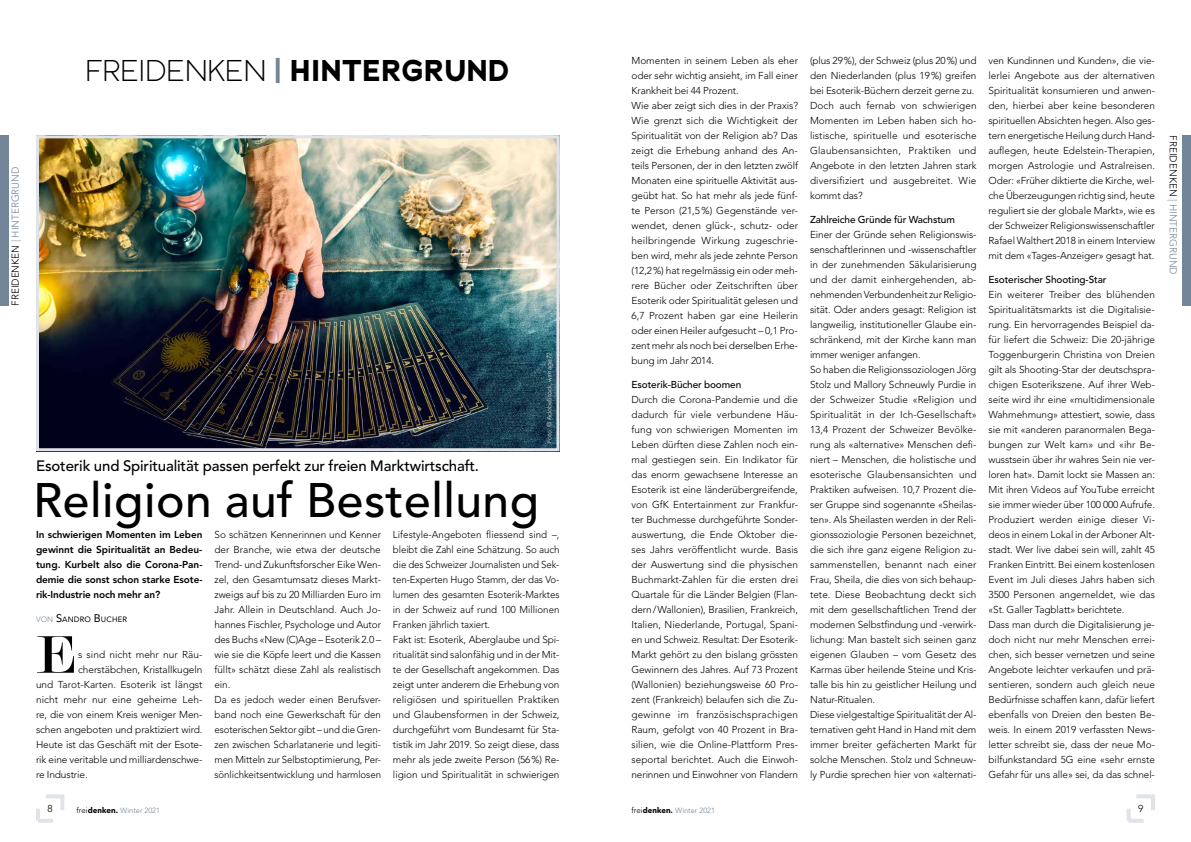
<style>
.page{position:relative;width:1191px;height:842px;background:#fff}
.page>*{position:absolute;margin:0;border:0;box-sizing:border-box;transform-origin:0 0}
.t1{font:56.5px "Modern";color:#000}
.t2{font:500 48px "Avenir LT Std";letter-spacing:.01em;color:#000}
.t3{font:700 30px "Adrianna";letter-spacing:.015em;color:#000}
.t4{font:500 15px "Avenir LT Std";letter-spacing:-.01em;color:#000}
.t5{font:300 10px/15px "Avenir LT Std";letter-spacing:-.005em;color:#000}
.t6{font:800 10px/15px "Avenir LT Std";letter-spacing:-.01em;color:#000;text-align:justify}
.t7{font:500 10px "Avenir LT Std";letter-spacing:-.01em;color:#000}
.t8{font:300 10px "Avenir LT Std";color:#738598}
.t9{font:7.7px "Avenir LT Std";letter-spacing:.015em;color:#000}
.t10{font:300 7.5px "Avenir LT Std";color:#738598}
.t11{font:6.5px "Avenir LT Std";letter-spacing:-.01em;color:#cfd0d0}
.s1{color:#000}
.s2{font-weight:300}
.s3{color:#738598}
.s4{font-weight:300;color:#738598}
.s5{font-size:11px}
.s6{font-size:8px;color:#000}
.s7{font-weight:900;font-size:8px;color:#000}
</style>
<div class="page">
<img style="left:40px;top:139px;width:515px;height:308px">
<div style="left:36px;top:135px;width:523px;height:316px;border:3px solid #e0e3e9"></div>
<div style="left:1126px;top:794px;width:29px;height:29px;border:4px dashed #e0e3e9"></div>
<div style="left:1182px;top:135px;width:9px;height:171px;background:#738598"></div>
<div style="left:36px;top:794px;width:28px;height:29px;border:4px dashed #e0e3e9"></div>
<div style="left:0;top:135px;width:9px;height:171px;background:#738598"></div>
<p class="t8" style="left:10px;top:306px;width:141px;rotate:-90deg"><span class="s1">FREIDENKEN</span> | HINTERGRUND</p>
<h3 class="t3" style="left:86px;top:51px;width:425px"><span class="s2">FREIDENKEN</span> <span class="s3">|</span> HINTERGRUND</h3>
<h3 class="t4" style="left:36px;top:457px;width:444px">Esoterik und Spiritualität passen perfekt zur freien Marktwirtschaft.</h3>
<p class="t11" style="left:545px;top:443px;width:93px;rotate:-90deg">Foto: © AdobeStock, wimage72</p>
<h2 class="t2" style="left:33px;top:472px;width:507px">Religion auf Bestellung</h2>
<p class="t5" style="left:214px;top:527px;width:168px">So schätzen Kennerinnen und Kenner der Branche, wie etwa der deutsche Trend- und Zukunftsforscher Eike Wen&shy;zel, den Gesamtumsatz dieses Markt&shy;zweigs auf bis zu 20 Milliarden Euro im Jahr. Allein in Deutschland. Auch Jo&shy;hannes Fischler, Psychologe und Autor des Buchs «New (C)Age – Esoterik 2.0 – wie sie die Köpfe leert und die Kassen füllt» schätzt diese Zahl als realistisch ein.<br>Da es jedoch weder einen Berufsver&shy;band noch eine Gewerkschaft für den esoterischen Sektor gibt – und die Gren&shy;zen zwischen Scharlatanerie und legiti&shy;men Mitteln zur Selbstoptimierung, Per&shy;sönlichkeitsentwicklung und harmlosen</p>
<p class="t5" style="left:393px;top:527px;width:168px">Lifestyle-Angeboten fliessend sind –, bleibt die Zahl eine Schätzung. So auch die des Schweizer Journalisten und Sek&shy;ten-Experten Hugo Stamm, der das Vo&shy;lumen des gesamten Esoterik-Marktes in der Schweiz auf rund 100 Millionen Franken jährlich taxiert.<br>Fakt ist: Esoterik, Aberglaube und Spi&shy;ritualität sind salonfähig und in der Mit&shy;te der Gesellschaft angekommen. Das zeigt unter anderem die Erhebung von religiösen und spirituellen Praktiken und Glaubensformen in der Schweiz, durchgeführt vom Bundesamt für Sta&shy;tistik im Jahr 2019. So zeigt diese, dass mehr als jede zweite Person (56%) Re&shy;ligion und Spiritualität in schwierigen</p>
<p class="t6" style="left:36px;top:527px;width:168px">In schwierigen Momenten im Leben gewinnt die Spiritualität an Bedeu&shy;tung. Kurbelt also die Corona-Pan&shy;demie die sonst schon starke Esote&shy;rik-Industrie noch mehr an?</p>
<p class="t9" style="left:36px;top:615px;width:93px"><span class="s4">VON</span> <span class="s5">S</span>ANDRO <span class="s5">B</span>UCHER</p>
<h1 class="t1" style="left:36px;top:627px;width:41px">E</h1>
<p class="t5" style="left:78px;top:647px;width:126px">s sind nicht mehr nur Räu-</p>
<p class="t5" style="left:78px;top:662px;width:126px">cherstäbchen, Kristallkugeln</p>
<p class="t5" style="left:36px;top:677px;width:168px">und Tarot-Karten. Esoterik ist längst</p>
<p class="t5" style="left:36px;top:692px;width:168px">nicht mehr nur eine geheime Leh-</p>
<p class="t5" style="left:36px;top:707px;width:168px">re, die von einem Kreis weniger Men-</p>
<p class="t5" style="left:36px;top:722px;width:168px">schen angeboten und praktiziert wird.</p>
<p class="t5" style="left:36px;top:737px;width:168px">Heute ist das Geschäft mit der Esote-</p>
<p class="t5" style="left:36px;top:752px;width:168px">rik eine veritable und milliardenschwe-</p>
<p class="t5" style="left:36px;top:767px;width:53px">re Industrie.</p>
<p class="t5" style="left:631px;top:53px;width:168px">Momenten in seinem Leben als eher oder sehr wichtig ansieht, im Fall einer Krankheit bei 44 Prozent.<br>Wie aber zeigt sich dies in der Praxis?<br>Wie grenzt sich die Wichtigkeit der Spiritualität von der Religion ab? Das zeigt die Erhebung anhand des An&shy;teils Personen, der in den letzten zwölf Monaten eine spirituelle Aktivität aus&shy;geübt hat. So hat mehr als jede fünf&shy;te Person (21,5%) Gegenstände ver&shy;wendet, denen glück-, schutz- oder heilbringende Wirkung zugeschrie&shy;ben wird, mehr als jede zehnte Person (12,2%) hat regelmässig ein oder meh&shy;rere Bücher oder Zeitschriften über Esoterik oder Spiritualität gelesen und 6,7 Prozent haben gar eine Heilerin oder einen Heiler aufgesucht – 0,1 Pro&shy;zent mehr als noch bei derselben Erhe&shy;bung im Jahr 2014.</p>
<p class="t7" style="left:631px;top:378px;width:111px">Esoterik-Bücher boomen</p>
<p class="t5" style="left:631px;top:392px;width:168px;text-align:justify">Durch die Corona-Pandemie und die dadurch für viele verbundene Häu&shy;fung von schwierigen Momenten im Leben dürften diese Zahlen noch ein&shy;mal gestiegen sein. Ein Indikator für das enorm gewachsene Interesse an Esoterik ist eine länderübergreifende, von GfK Entertainment zur Frankfur&shy;ter Buchmesse durchgeführte Sonder&shy;auswertung, die Ende Oktober die&shy;ses Jahrs veröffentlicht wurde. Basis der Auswertung sind die physischen Buchmarkt-Zahlen für die ersten drei Quartale für die Länder Belgien (Flan&shy;dern/Wallonien), Brasilien, Frankreich, Italien, Niederlande, Portugal, Spani&shy;en und Schweiz. Resultat: Der Esoterik-Markt gehört zu den bislang grössten Gewinnern des Jahres. Auf 73 Prozent (Wallonien) beziehungsweise 60 Pro&shy;zent (Frankreich) belaufen sich die Zu&shy;gewinne im französischsprachigen Raum, gefolgt von 40 Prozent in Bra&shy;silien, wie die Online-Plattform Pres&shy;seportal berichtet. Auch die Einwoh&shy;nerinnen und Einwohner von Flandern</p>
<p class="t5" style="left:810px;top:53px;width:168px">(plus 29%), der Schweiz (plus 20%) und den Niederlanden (plus 19%) greifen bei Esoterik-Büchern derzeit gerne zu.<br>Doch auch fernab von schwierigen Momenten im Leben haben sich ho&shy;listische, spirituelle und esoterische Glaubensansichten, Praktiken und Angebote in den letzten Jahren stark diversifiziert und ausgebreitet. Wie kommt das?</p>
<p class="t7" style="left:810px;top:213px;width:146px">Zahlreiche Gründe für Wachstum</p>
<p class="t5" style="left:810px;top:227px;width:168px">Einer der Gründe sehen Religionswis&shy;senschaftlerinnen und -wissenschaftler in der zunehmenden Säkularisierung und der damit einhergehenden, ab&shy;nehmenden Verbundenheit zur Religio&shy;sität. Oder anders gesagt: Religion ist langweilig, institutioneller Glaube ein&shy;schränkend, mit der Kirche kann man immer weniger anfangen.<br>So haben die Religionssoziologen Jörg Stolz und Mallory Schneuwly Purdie in der Schweizer Studie «Religion und Spiritualität in der Ich-Gesellschaft» 13,4 Prozent der Schweizer Bevölke&shy;rung als «alternative» Menschen defi&shy;niert – Menschen, die holistische und esoterische Glaubensansichten und Praktiken aufweisen. 10,7 Prozent die&shy;ser Gruppe sind sogenannte «Sheilas&shy;ten». Als Sheilasten werden in der Reli&shy;gionssoziologie Personen bezeichnet, die sich ihre ganz eigene Religion zu&shy;sammenstellen, benannt nach einer Frau, Sheila, die dies von sich behaup&shy;tete. Diese Beobachtung deckt sich mit dem gesellschaftlichen Trend der modernen Selbstfindung und -verwirk&shy;lichung: Man bastelt sich seinen ganz eigenen Glauben – vom Gesetz des Karmas über heilende Steine und Kris&shy;talle bis hin zu geistlicher Heilung und Natur-Ritualen.<br>Diese vielgestaltige Spiritualität der Al&shy;ternativen geht Hand in Hand mit dem immer breiter gefächerten Markt für solche Menschen. Stolz und Schneuw&shy;ly Purdie sprechen hier von «alternati-</p>
<p class="t5" style="left:988px;top:53px;width:168px;text-align:justify">ven Kundinnen und Kunden», die vie&shy;lerlei Angebote aus der alternativen Spiritualität konsumieren und anwen&shy;den, hierbei aber keine besonderen spirituellen Absichten hegen. Also ges&shy;tern energetische Heilung durch Hand&shy;auflegen, heute Edelstein-Therapien, morgen Astrologie und Astralreisen.<br>Oder: «Früher diktierte die Kirche, wel&shy;che Überzeugungen richtig sind, heute reguliert sie der globale Markt», wie es der Schweizer Religionswissenschaftler Rafael Walthert 2018 in einem Interview mit dem «Tages-Anzeiger» gesagt hat.</p>
<p class="t7" style="left:988px;top:273px;width:120px">Esoterischer Shooting-Star</p>
<p class="t5" style="left:988px;top:287px;width:168px">Ein weiterer Treiber des blühenden Spiritualitätsmarkts ist die Digitalisie&shy;rung. Ein hervorragendes Beispiel da&shy;für liefert die Schweiz: Die 20-jährige Toggenburgerin Christina von Dreien gilt als Shooting-Star der deutschspra&shy;chigen Esoterikszene. Auf ihrer Web&shy;seite wird ihr eine «multidimensionale Wahrnehmung» attestiert, sowie, dass sie mit «anderen paranormalen Bega&shy;bungen zur Welt kam» und «ihr Be&shy;wusstsein über ihr wahres Sein nie ver&shy;loren hat». Damit lockt sie Massen an:<br>Mit ihren Videos auf YouTube erreicht sie immer wieder über 100 000 Aufrufe.<br>Produziert werden einige dieser Vi&shy;deos in einem Lokal in der Arboner Alt&shy;stadt. Wer live dabei sein will, zahlt 45<br>Franken Eintritt. Bei einem kostenlosen Event im Juli dieses Jahrs haben sich 3500 Personen angemeldet, wie das «St. Galler Tagblatt» berichtete.<br>Dass man durch die Digitalisierung je&shy;doch nicht nur mehr Menschen errei&shy;chen, sich besser vernetzen und seine Angebote leichter verkaufen und prä&shy;sentieren, sondern auch gleich neue Bedürfnisse schaffen kann, dafür liefert ebenfalls von Dreien den besten Be&shy;weis. In einem 2019 verfassten News&shy;letter schreibt sie, dass der neue Mo&shy;bilfunkstandard 5G eine «sehr ernste Gefahr für uns alle» sei, da das schnel-</p>
<p class="t5" style="left:48px;top:801px;width:7px">8</p>
<p class="t10" style="left:77px;top:806px;width:85px"><span class="s6">frei</span><span class="s7">denken.</span> Winter 2021</p>
<p class="t10" style="left:631px;top:806px;width:85px"><span class="s6">frei</span><span class="s7">denken.</span> Winter 2021</p>
<p class="t5" style="left:1138px;top:801px;width:7px">9</p>
<p class="t8" style="left:1179px;top:135px;width:141px;rotate:90deg"><span class="s1">FREIDENKEN</span> | HINTERGRUND</p>
</div>
